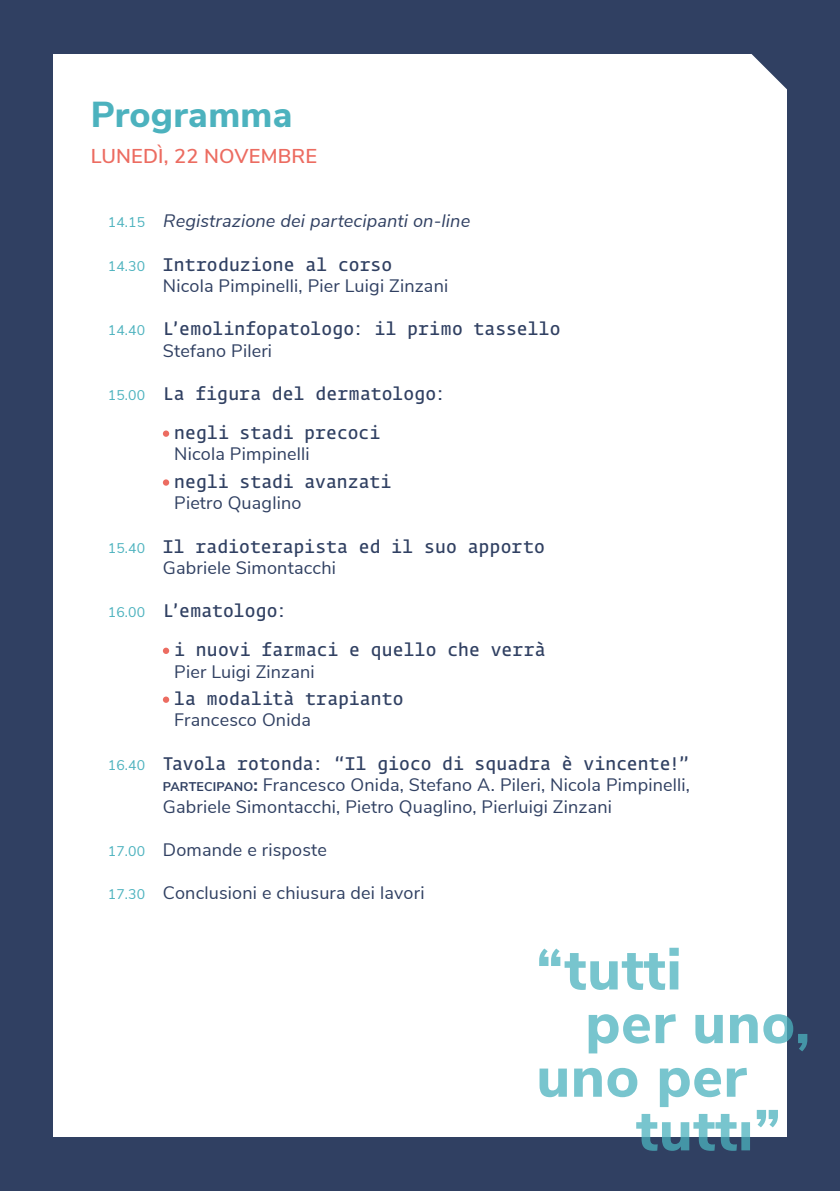
<style>
.page{position:relative;width:840px;height:1191px;background:#fff}
.page>*{position:absolute;margin:0;border:0;box-sizing:border-box;transform-origin:0 0}
.t1{font:800 36px "Nunito Sans";letter-spacing:.01em;color:#4cb2be}
.t2{font:600 20px "Nunito Sans";letter-spacing:.01em;color:#ec6c61}
.t3{font:18px/21.6px "Nunito Sans";letter-spacing:.01em;color:#304062}
.t4{font:18px/38.6px "Fedra Mono";letter-spacing:.005em;color:#304062;text-align:center}
.t5{font:italic 18px "Nunito Sans";color:#304062}
.s1{font-style:normal;font-size:14px;color:#4cb2be}
.s2{font-family:"Nunito Sans";font-size:14px;color:#4cb2be}
.s3{font-weight:700;font-size:12.6px}
.s4{font-weight:700}
.s5{font-size:14px;color:#4cb2be}
</style>
<div class="page">
<div style="left:0;top:0;width:839px;height:1191px;background:#304062"></div>
<div style="left:53px;top:54px;width:733px;height:1082px;background:#fff"></div>
<svg style="left:539px;top:1067px;width:238px;height:83px"></svg>
<svg style="left:588px;top:1014px;width:218px;height:39px"></svg>
<svg style="left:539px;top:947px;width:139px;height:43px"></svg>
<svg style="left:751px;top:54px;width:36px;height:45px"></svg>
<div style="left:163px;top:430px;width:6px;height:7px;background:#ec6c61;border-radius:50%"></div>
<div style="left:163px;top:479px;width:6px;height:7px;background:#ec6c61;border-radius:50%"></div>
<div style="left:163px;top:647px;width:6px;height:7px;background:#ec6c61;border-radius:50%"></div>
<div style="left:163px;top:696px;width:6px;height:7px;background:#ec6c61;border-radius:50%"></div>
<h1 class="t1" style="left:91px;top:88px;width:203px">Programma</h1>
<p class="t2" style="left:91px;top:141px;width:228px">LUNEDÌ, 22 NOVEMBRE</p>
<p class="t5" style="left:108px;top:208px;width:365px"><span class="s1">14.15</span> Registrazione dei partecipanti on-line</p>
<p class="t4" style="left:108px;top:245px;width:286px"><span class="s2">14.30</span> Introduzione al corso</p>
<p class="t3" style="left:163px;top:274px;width:287px">Nicola Pimpinelli, Pier Luigi Zinzani</p>
<p class="t4" style="left:108px;top:310px;width:454px"><span class="s2">14.40</span> L’emolinfopatologo: il primo tassello</p>
<p class="t3" style="left:163px;top:339px;width:111px">Stefano Pileri</p>
<p class="t4" style="left:108px;top:374px;width:339px"><span class="s2">15.00</span> La figura del dermatologo: negli stadi precoci</p>
<p class="t3" style="left:174px;top:442px;width:137px">Nicola Pimpinelli</p>
<p class="t4" style="left:174px;top:462px;width:218px">negli stadi avanzati</p>
<p class="t3" style="left:174px;top:491px;width:129px">Pietro Quaglino</p>
<p class="t4" style="left:108px;top:527px;width:438px"><span class="s2">15.40</span> Il radioterapista ed il suo apporto</p>
<p class="t3" style="left:163px;top:556px;width:174px">Gabriele Simontacchi</p>
<p class="t4" style="left:174px;top:591px;width:373px;text-align:left;text-indent:-66px"><span class="s2">16.00</span> L’ematologo:<br>i nuovi farmaci e quello che verrà</p>
<p class="t3" style="left:174px;top:659px;width:142px">Pier Luigi Zinzani</p>
<p class="t4" style="left:174px;top:679px;width:231px">la modalità trapianto</p>
<p class="t3" style="left:174px;top:708px;width:138px">Francesco Onida</p>
<p class="t4" style="left:108px;top:744px;width:582px"><span class="s2">16.40</span> Tavola rotonda: “Il gioco di squadra è vincente!”</p>
<p class="t3" style="left:163px;top:773px;width:528px"><span class="s3">PARTECIPANO</span><span class="s4">:</span> Francesco Onida, Stefano A. Pileri, Nicola Pimpinelli,<br>Gabriele Simontacchi, Pietro Quaglino, Pierluigi Zinzani</p>
<p class="t3" style="left:108px;top:838px;width:220px"><span class="s5">17.00</span> Domande e risposte</p>
<p class="t3" style="left:108px;top:881px;width:318px"><span class="s5">17.30</span> Conclusioni e chiusura dei lavori</p>
</div>
